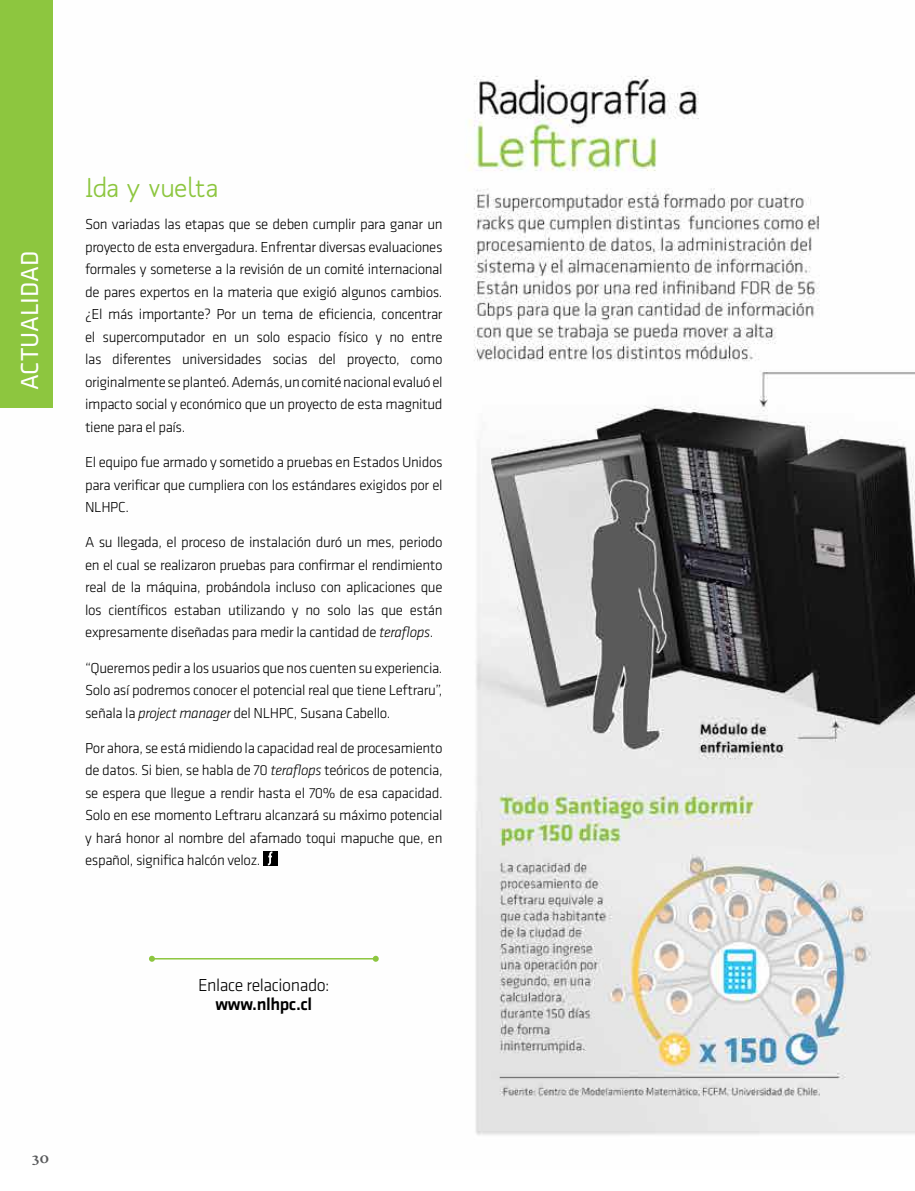
<style>
.page{position:relative;width:915px;height:1191px;background:#fff}
.page>*{position:absolute;margin:0;border:0;box-sizing:border-box;transform-origin:0 0}
.t1{font:500 27px "Mank Sans";color:#8dc63f}
.t2{font:25.5px "Klavika";color:#fff}
.t3{font:300 18px "Klavika";letter-spacing:-.025em;color:#000}
.t4{font:500 18px "Klavika";letter-spacing:-.025em;color:#000}
.t5{font:300 15px/22.5px "Klavika";letter-spacing:-.025em;color:#000;text-align:justify}
.t6{font:600 15px "Prensa";color:#58595b}
.s1{font-style:italic}
</style>
<div class="page">
<img style="left:0;top:76px;width:914px;height:1059px">
<div style="left:263px;top:851px;width:14px;height:14px;background:#000"></div>
<svg style="left:268px;top:851px;width:4px;height:14px"></svg>
<hr style="left:152px;top:958px;width:223px;height:1px;background:#8dc63f">
<svg style="left:149px;top:955px;width:6px;height:6px"></svg>
<svg style="left:372px;top:955px;width:6px;height:6px"></svg>
<div style="left:0;top:0;width:53px;height:407px;background:#8dc63f"></div>
<h2 class="t2" style="left:16px;top:390px;width:141px;rotate:-90deg">ACTUALIDAD</h2>
<h1 class="t1" style="left:85px;top:170px;width:134px">Ida y vuelta</h1>
<p class="t5" style="left:85px;top:213px;width:359px">Son variadas las etapas que se deben cumplir para ganar un proyecto de esta envergadura. Enfrentar diversas evaluaciones formales y someterse a la revisión de un comité internacional de pares expertos en la materia que exigió algunos cambios. ¿El más importante? Por un tema de eficiencia, concentrar el supercomputador en un solo espacio físico y no entre las diferentes universidades socias del proyecto, como originalmente se planteó. Además, un comité nacional evaluó el impacto social y económico que un proyecto de esta magnitud tiene para el país.</p>
<p class="t5" style="left:85px;top:451px;width:359px">El equipo fue armado y sometido a pruebas en Estados Unidos para verificar que cumpliera con los estándares exigidos por el NLHPC.</p>
<p class="t5" style="left:85px;top:531px;width:359px">A su llegada, el proceso de instalación duró un mes, periodo en el cual se realizaron pruebas para confirmar el rendimiento real de la máquina, probándola incluso con aplicaciones que los científicos estaban utilizando y no solo las que están expresamente diseñadas para medir la cantidad de <span class="s1">teraflops</span>.</p>
<p class="t5" style="left:85px;top:656px;width:359px">“Queremos pedir a los usuarios que nos cuenten su experiencia.<br>Solo así podremos conocer el potencial real que tiene Leftraru”, señala la <span class="s1">project manager</span> del NLHPC, Susana Cabello.</p>
<p class="t5" style="left:85px;top:737px;width:359px">Por ahora, se está midiendo la capacidad real de procesamiento de datos. Si bien, se habla de 70 <span class="s1">teraflops</span> teóricos de potencia, se espera que llegue a rendir hasta el 70% de esa capacidad.<br>Solo en ese momento Leftraru alcanzará su máximo potencial y hará honor al nombre del afamado toqui mapuche que, en español, significa halcón veloz.</p>
<p class="t3" style="left:198px;top:974px;width:133px">Enlace relacionado:</p>
<p class="t4" style="left:215px;top:994px;width:98px">www.nlhpc.cl</p>
<p class="t6" style="left:32px;top:1148px;width:19px">30</p>
</div>
